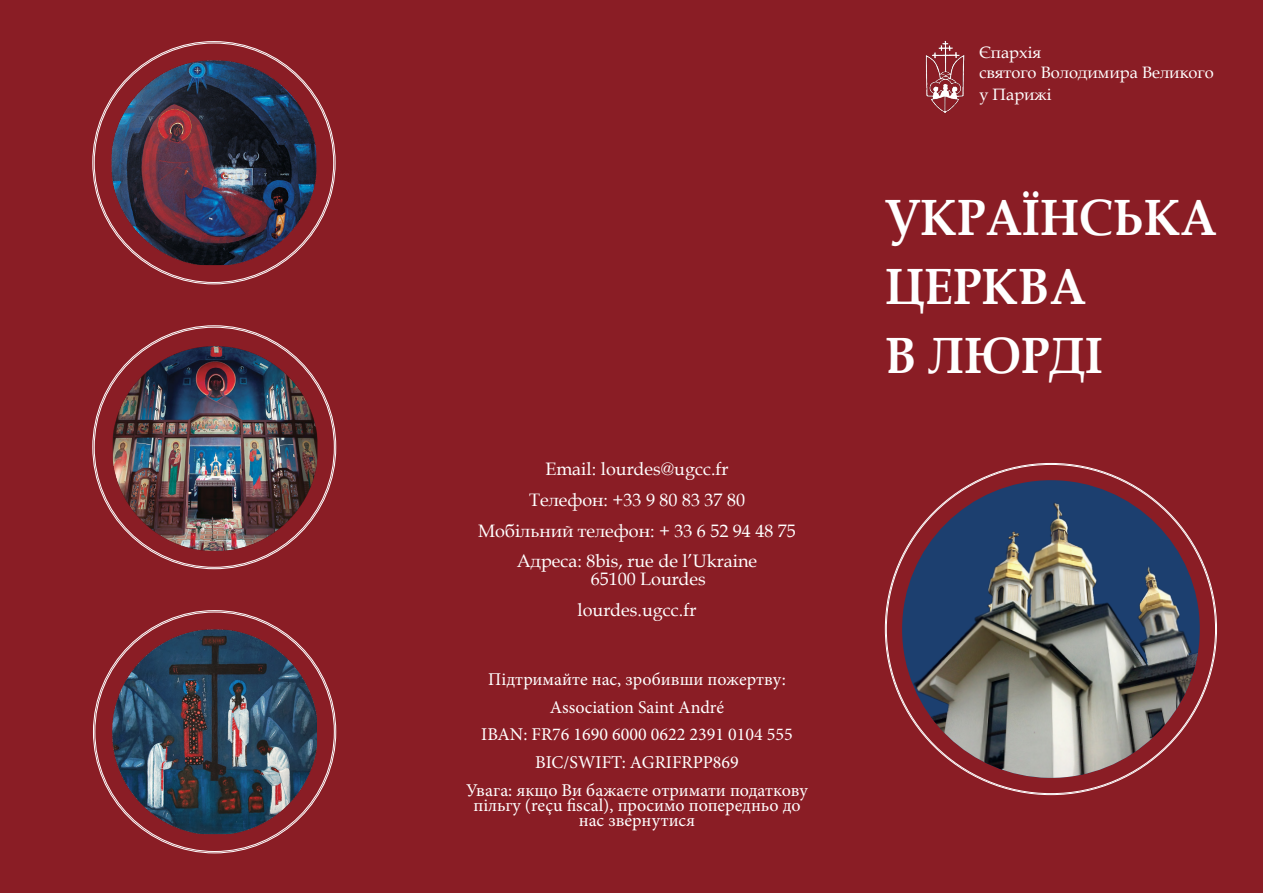
<style>
.page{position:relative;width:1263px;height:893px;background:#8a1d25}
.page>*{position:absolute;margin:0;border:0;box-sizing:border-box;transform-origin:0 0}
.Titre_de_la_page{font:700 51px/69px "Book Antiqua";color:#fff;scale:.92 1}
.Texte_de_la_page{font:18px/15px "Minion Pro";color:#fff;text-align:center}
.Texte_de_la_page-2{font:18px/18px "Book Antiqua";color:#fff}
.Texte_de_la_page-3{font:16.5px/22.2px "Book Antiqua";color:#fff}
</style>
<div class="page">
<img style="left:112px;top:629px;width:205px;height:205px">
<img style="left:112px;top:60px;width:204px;height:205px">
<img style="left:113px;top:346px;width:204px;height:205px">
<img style="left:902px;top:480px;width:299px;height:299px">
<img style="left:925px;top:40px;width:40px;height:73px">
<p class="Texte_de_la_page-2" style="left:545px;top:460px;width:185px">Email: lourdes@ugcc.fr</p>
<p class="Texte_de_la_page-2" style="left:529px;top:490px;width:217px">Телефон: +33 9 80 83 37 80</p>
<p class="Texte_de_la_page-2" style="left:478px;top:521px;width:319px">Мобільний телефон: + 33 6 52 94 48 75</p>
<p class="Texte_de_la_page-2" style="left:591px;top:552px;width:168px;text-indent:-74px">Адреса: 8bis, rue de l’Ukraine<br>65100 Lourdes</p>
<p class="Texte_de_la_page-2" style="left:577px;top:601px;width:120px">lourdes.ugcc.fr</p>
<p class="Texte_de_la_page" style="left:488px;top:672px;width:299px">Підтримайте нас, зробивши пожертву:</p>
<p class="Texte_de_la_page" style="left:550px;top:699px;width:176px">Association Saint André</p>
<p class="Texte_de_la_page" style="left:481px;top:727px;width:313px">IBAN: FR76 1690 6000 0622 2391 0104 555</p>
<p class="Texte_de_la_page" style="left:535px;top:755px;width:205px">BIC/SWIFT: AGRIFRPP869</p>
<p class="Texte_de_la_page" style="left:466px;top:783px;width:343px">Увага: якщо Ви бажаєте отримати податкову пільгу (reçu fiscal), просимо попередньо до нас звернутися</p>
<p class="Texte_de_la_page-3" style="left:979px;top:41px;width:63px">Єпархія</p>
<p class="Texte_de_la_page-3" style="left:979px;top:61px;width:236px">святого Володимира Великого у Парижі</p>
<p class="Titre_de_la_page" style="left:885px;top:184px;width:362px">УКРАЇНСЬКА<br>ЦЕРКВА</p>
<p class="Titre_de_la_page" style="left:885px;top:322px;width:238px">В ЛЮРДІ</p>
</div>
